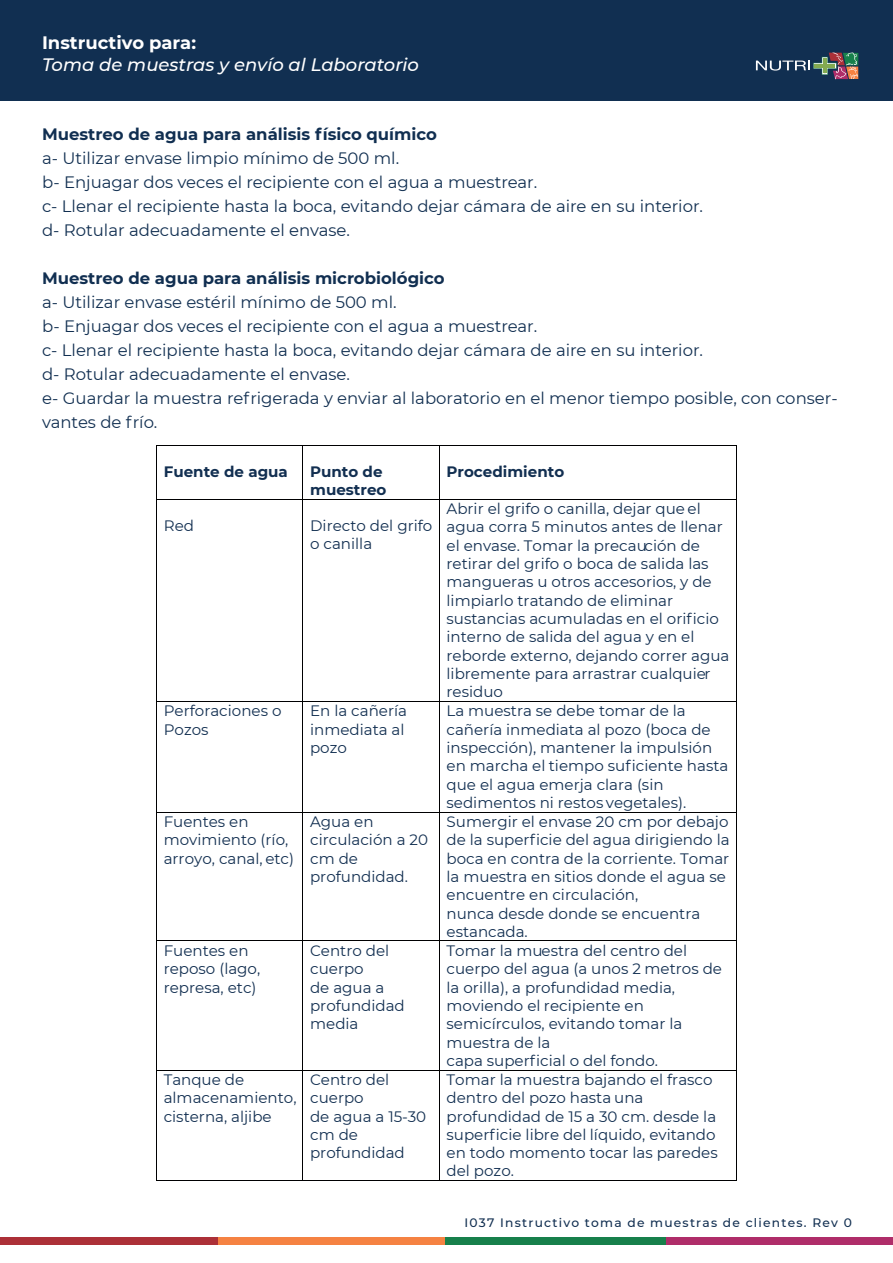
<style>
.page{position:relative;width:893px;height:1263px;background:#fff}
.page>*{position:absolute;margin:0;border:0;box-sizing:border-box;transform-origin:0 0}
.t1{font:italic 500 18px "Montserrat";color:#fff}
.t2{font:700 18px "Montserrat";color:#fff}
.t3{font:16.5px/24px "Montserrat";color:#112f51}
.t4{font:700 16.5px "Montserrat";color:#112f51}
.t5{font:15.15px/18.3px "Montserrat";color:#122f51}
.t6{font:700 15.15px/18.3px "Montserrat";color:#122f51}
.t7{font:500 12.3px "Montserrat";letter-spacing:.1em;color:#122f51}
</style>
<div class="page">
<hr style="left:157px;top:445px;width:145px;height:1px;background:#000001">
<hr style="left:303px;top:445px;width:136px;height:1px;background:#000001">
<hr style="left:440px;top:445px;width:296px;height:1px;background:#000001">
<hr style="left:156px;top:446px;width:1px;height:53px;background:#000001">
<hr style="left:302px;top:446px;width:1px;height:53px;background:#000001">
<hr style="left:439px;top:446px;width:1px;height:53px;background:#000001">
<hr style="left:736px;top:446px;width:1px;height:53px;background:#000001">
<hr style="left:157px;top:499px;width:145px;height:1px;background:#000001">
<hr style="left:303px;top:499px;width:136px;height:1px;background:#000001">
<hr style="left:440px;top:499px;width:296px;height:1px;background:#000001">
<hr style="left:156px;top:499px;width:1px;height:202px;background:#000001">
<hr style="left:302px;top:499px;width:1px;height:202px;background:#000001">
<hr style="left:439px;top:499px;width:1px;height:202px;background:#000001">
<hr style="left:736px;top:499px;width:1px;height:202px;background:#000001">
<hr style="left:157px;top:701px;width:145px;height:1px;background:#000001">
<hr style="left:303px;top:701px;width:136px;height:1px;background:#000001">
<hr style="left:440px;top:701px;width:296px;height:1px;background:#000001">
<hr style="left:156px;top:702px;width:1px;height:110px;background:#000001">
<hr style="left:302px;top:702px;width:1px;height:110px;background:#000001">
<hr style="left:439px;top:702px;width:1px;height:110px;background:#000001">
<hr style="left:736px;top:702px;width:1px;height:110px;background:#000001">
<hr style="left:157px;top:812px;width:145px;height:1px;background:#000001">
<hr style="left:303px;top:812px;width:136px;height:1px;background:#000001">
<hr style="left:440px;top:812px;width:296px;height:1px;background:#000001">
<hr style="left:156px;top:812px;width:1px;height:129px;background:#000001">
<hr style="left:302px;top:812px;width:1px;height:129px;background:#000001">
<hr style="left:439px;top:812px;width:1px;height:129px;background:#000001">
<hr style="left:736px;top:812px;width:1px;height:129px;background:#000001">
<hr style="left:157px;top:941px;width:145px;height:1px;background:#000001">
<hr style="left:303px;top:941px;width:136px;height:1px;background:#000001">
<hr style="left:440px;top:941px;width:296px;height:1px;background:#000001">
<hr style="left:156px;top:941px;width:1px;height:129px;background:#000001">
<hr style="left:302px;top:941px;width:1px;height:129px;background:#000001">
<hr style="left:439px;top:941px;width:1px;height:129px;background:#000001">
<hr style="left:736px;top:941px;width:1px;height:129px;background:#000001">
<hr style="left:157px;top:1070px;width:145px;height:1px;background:#000001">
<hr style="left:303px;top:1070px;width:136px;height:1px;background:#000001">
<hr style="left:440px;top:1070px;width:296px;height:1px;background:#000001">
<hr style="left:156px;top:1070px;width:1px;height:110px;background:#000001">
<hr style="left:157px;top:1180px;width:145px;height:1px;background:#000001">
<hr style="left:302px;top:1070px;width:1px;height:110px;background:#000001">
<hr style="left:303px;top:1180px;width:136px;height:1px;background:#000001">
<hr style="left:439px;top:1070px;width:1px;height:110px;background:#000001">
<hr style="left:440px;top:1180px;width:296px;height:1px;background:#000001">
<hr style="left:736px;top:1070px;width:1px;height:110px;background:#000001">
<div style="left:0;top:0;width:893px;height:101px;background:#112f51"></div>
<svg style="left:756px;top:53px;width:102px;height:26px"></svg>
<div style="left:0;top:1237px;width:224px;height:7px;background:#ac3038"></div>
<div style="left:442px;top:1237px;width:227px;height:7px;background:#17804b"></div>
<div style="left:667px;top:1237px;width:226px;height:7px;background:#af2d69"></div>
<div style="left:218px;top:1237px;width:226px;height:7px;background:#f58242"></div>
<p class="t2" style="left:42px;top:30px;width:156px">Instructivo para:</p>
<p class="t1" style="left:42px;top:52px;width:379px">Toma de muestras y envío al Laboratorio</p>
<p class="t4" style="left:42px;top:122px;width:396px">Muestreo de agua para análisis físico químico</p>
<p class="t3" style="left:42px;top:146px;width:662px">a- Utilizar envase limpio mínimo de 500 ml.<br>b- Enjuagar dos veces el recipiente con el agua a muestrear.<br>c- Llenar el recipiente hasta la boca, evitando dejar cámara de aire en su interior. d- Rotular adecuadamente el envase.</p>
<p class="t4" style="left:42px;top:266px;width:404px">Muestreo de agua para análisis microbiológico</p>
<p class="t3" style="left:42px;top:290px;width:797px">a- Utilizar envase estéril mínimo de 500 ml.<br>b- Enjuagar dos veces el recipiente con el agua a muestrear.<br>c- Llenar el recipiente hasta la boca, evitando dejar cámara de aire en su interior.<br>d- Rotular adecuadamente el envase.<br>e- Guardar la muestra refrigerada y enviar al laboratorio en el menor tiempo posible, con conser&shy;vantes de frío.</p>
<p class="t6" style="left:164px;top:461px;width:126px">Fuente de agua</p>
<p class="t6" style="left:310px;top:461px;width:78px">Punto de muestreo</p>
<p class="t6" style="left:447px;top:461px;width:119px">Procedimiento</p>
<p class="t5" style="left:164px;top:515px;width:32px">Red</p>
<p class="t5" style="left:310px;top:515px;width:124px">Directo del grifo o canilla</p>
<p class="t5" style="left:447px;top:499px;width:284px">Abrir el grifo o canilla, dejar que el agua corra 5 minutos antes de llenar el envase. Tomar la precaución de retirar del grifo o boca de salida las mangueras u otros accesorios, y de limpiarlo tratando de eliminar sustancias acumuladas en el orificio interno de salida del agua y en el reborde externo, dejando correr agua libremente para arrastrar cualquier residuo</p>
<p class="t5" style="left:164px;top:701px;width:119px">Perforaciones o<br>Pozos</p>
<p class="t5" style="left:310px;top:701px;width:98px">En la cañería inmediata al pozo</p>
<p class="t5" style="left:447px;top:701px;width:283px">La muestra se debe tomar de la cañería inmediata al pozo (boca de inspección), mantener la impulsión en marcha el tiempo suficiente hasta que el agua emerja clara (sin sedimentos ni restos vegetales).</p>
<p class="t5" style="left:164px;top:812px;width:132px">Fuentes en movimiento (río, arroyo, canal, etc)</p>
<p class="t5" style="left:310px;top:812px;width:119px">Agua en circulación a 20 cm de profundidad.</p>
<p class="t5" style="left:447px;top:812px;width:285px">Sumergir el envase 20 cm por debajo de la superficie del agua dirigiendo la boca en contra de la corriente. Tomar la muestra en sitios donde el agua se encuentre en circulación,<br>nunca desde donde se encuentra estancada.</p>
<p class="t5" style="left:164px;top:941px;width:98px">Fuentes en reposo (lago, represa, etc)</p>
<p class="t5" style="left:310px;top:941px;width:96px">Centro del cuerpo<br>de agua a profundidad media</p>
<p class="t5" style="left:447px;top:941px;width:277px">Tomar la muestra del centro del cuerpo del agua (a unos 2 metros de la orilla), a profundidad media, moviendo el recipiente en semicírculos, evitando tomar la muestra de la<br>capa superficial o del fondo.</p>
<p class="t5" style="left:164px;top:1070px;width:134px">Tanque de almacenamiento, cisterna, aljibe</p>
<p class="t5" style="left:310px;top:1070px;width:118px">Centro del cuerpo<br>de agua a 15-30 cm de profundidad</p>
<p class="t5" style="left:447px;top:1070px;width:273px">Tomar la muestra bajando el frasco dentro del pozo hasta una profundidad de 15 a 30 cm. desde la superficie libre del líquido, evitando en todo momento tocar las paredes del pozo.</p>
<p class="t7" style="left:465px;top:1214px;width:389px">I037 Instructivo toma de muestras de clientes. Rev 0</p>
</div>
